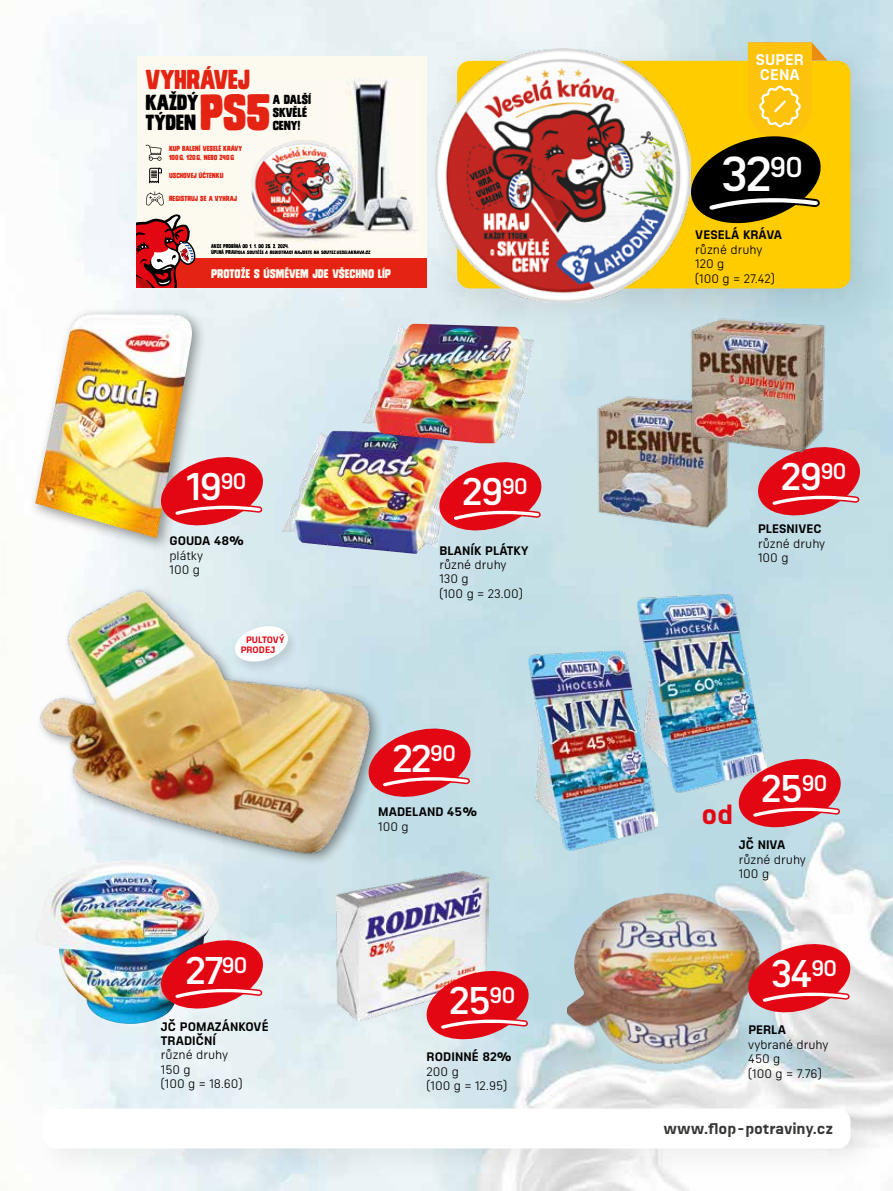
<style>
.page{position:relative;width:893px;height:1191px;background:#fff}
.page>*{position:absolute;margin:0;border:0;box-sizing:border-box;transform-origin:0 0}
.t1{font:48.45px "Monstro Solid";color:#e42313}
.t2{font:600 47.7px "Sizmo Pro";color:#fff}
.t3{font:600 37.5px "Sizmo Pro";letter-spacing:-.05em;color:#fff}
.t4{font:700 27px "Sizmo Pro";color:#e30613}
.t5{font:26.25px "Monstro Solid";letter-spacing:-.01em;color:#e42313}
.t6{font:21px/19.6px "Monstro Solid";letter-spacing:-.01em;color:#000}
.t7{font:700 15px "Sizmo Pro";letter-spacing:-.01em;color:#373735}
.t8{font:700 15px/15px "Sizmo Pro";letter-spacing:.005em;color:#fff}
.t9{font:12.6px/12.8px "Monstro Solid";letter-spacing:-.005em;color:#000}
.t10{font:12px/14.4px "Sizmo Pro";color:#000}
.t11{font:700 12px/14.4px "Sizmo Pro";letter-spacing:.005em;color:#000}
.t12{font:12px "Monstro Solid";letter-spacing:-.005em;color:#fcf9ef}
.t13{font:700 9px/10.5px "Sizmo Pro";letter-spacing:.005em;color:#e30613}
.t14{font:7.05px/9.3px "Monstro Solid";color:#e42313}
.t15{font:5.4px "Monstro Solid";color:#000}
</style>
<div class="page">
<img style="left:0;top:0;width:893px;height:1191px">
<div style="left:426px;top:34px;width:467px;height:302px;background:#000;opacity:.12"></div>
<div style="left:457px;top:61px;width:393px;height:227px;background:#fc0;border-radius:13px"></div>
<div style="left:32px;top:1097px;width:853px;height:86px;background:#000;opacity:.06"></div>
<div style="left:43px;top:1108px;width:807px;height:40px;background:#fff;border-radius:13px"></div>
<svg style="left:754px;top:442px;width:110px;height:78px"></svg>
<svg style="left:686px;top:43px;width:141px;height:181px"></svg>
<div style="left:29px;top:307px;width:178px;height:245px;background:#000;opacity:.4"></div>
<img style="left:35px;top:314px;width:158px;height:209px">
<img style="left:285px;top:431px;width:54px;height:92px">
<img style="left:363px;top:324px;width:171px;height:119px">
<img style="left:2px;top:523px;width:415px;height:417px">
<svg style="left:364px;top:723px;width:111px;height:78px"></svg>
<img style="left:588px;top:387px;width:151px;height:150px">
<img style="left:681px;top:308px;width:154px;height:154px">
<svg style="left:435px;top:457px;width:111px;height:78px"></svg>
<div style="left:137px;top:56px;width:290px;height:232px;background:#fcf9ef"></div>
<div style="left:137px;top:258px;width:290px;height:30px;background:#e42313"></div>
<img style="left:238px;top:78px;width:178px;height:173px">
<img style="left:238px;top:243px;width:51px;height:5px">
<img style="left:238px;top:250px;width:132px;height:1px">
<svg style="left:146px;top:145px;width:16px;height:16px"></svg>
<svg style="left:146px;top:191px;width:18px;height:15px"></svg>
<svg style="left:149px;top:168px;width:13px;height:16px"></svg>
<svg style="left:137px;top:214px;width:58px;height:79px"></svg>
<svg style="left:432px;top:287px;width:4px;height:6px"></svg>
<img style="left:436px;top:48px;width:254px;height:255px">
<svg style="left:157px;top:452px;width:110px;height:78px"></svg>
<img style="left:637px;top:593px;width:129px;height:200px">
<img style="left:529px;top:650px;width:129px;height:200px">
<svg style="left:734px;top:754px;width:111px;height:78px"></svg>
<img style="left:335px;top:870px;width:154px;height:151px">
<img style="left:35px;top:860px;width:184px;height:164px">
<img style="left:157px;top:935px;width:110px;height:78px">
<svg style="left:422px;top:966px;width:111px;height:78px"></svg>
<img style="left:567px;top:893px;width:193px;height:172px">
<svg style="left:744px;top:939px;width:110px;height:78px"></svg>
<div style="left:230px;top:623px;width:69px;height:52px;background:#000;opacity:.12"></div>
<svg style="left:233px;top:623px;width:57px;height:41px"></svg>
<h3 class="t5" style="left:146px;top:65px;width:106px">VYHRÁVEJ</h3>
<h3 class="t6" style="left:146px;top:93px;width:54px">KAŽDÝ<br>TÝDEN</h3>
<p class="t9" style="left:273px;top:94px;width:40px">A DALŠÍ<br>SKVĚLÉ</p>
<h1 class="t1" style="left:199px;top:86px;width:73px">PS5</h1>
<p class="t9" style="left:273px;top:119px;width:29px">CENY!</p>
<p class="t14" style="left:169px;top:144px;width:75px">KUP BALENÍ VESELÉ KRÁVY<br>100 G, 120 G, NEBO 240 G</p>
<p class="t14" style="left:169px;top:194px;width:70px">REGISTRUJ SE A VYHRAJ</p>
<p class="t14" style="left:169px;top:171px;width:56px">USCHOVEJ ÚČTENKU</p>
<p class="t15" style="left:211px;top:249px;width:161px">ÚPLNÁ PRAVIDLA SOUTĚŽE A REGISTRACI NAJDETE NA SOUTEZ.VESELAKRAVA.CZ</p>
<p class="t12" style="left:211px;top:267px;width:181px">PROTOŽE S ÚSMĚVEM JDE VŠECHNO LÍP</p>
<h3 class="t3" style="left:187px;top:455px;width:62px">19<sup>90</sup></h3>
<p class="t11" style="left:169px;top:532px;width:76px">GOUDA 48%</p>
<p class="t10" style="left:169px;top:547px;width:35px">plátky<br>100 g</p>
<p class="t13" style="left:241px;top:633px;width:45px;text-indent:5px">PULTOVÝ<br>PRODEJ</p>
<h3 class="t3" style="left:462px;top:460px;width:67px">29<sup>90</sup></h3>
<p class="t11" style="left:439px;top:541px;width:90px">BLANÍK PLÁTKY</p>
<p class="t10" style="left:439px;top:556px;width:85px">různé druhy<br>130 g<br>(100 g = 23.00)</p>
<h3 class="t3" style="left:392px;top:727px;width:65px">22<sup>90</sup></h3>
<h3 class="t3" style="left:186px;top:938px;width:64px">27<sup>90</sup></h3>
<p class="t11" style="left:161px;top:1017px;width:109px">JČ POMAZÁNKOVÉ<br>TRADIČNÍ</p>
<p class="t10" style="left:161px;top:1046px;width:83px">různé druhy<br>150 g<br>(100 g = 18.60)</p>
<p class="t11" style="left:378px;top:803px;width:101px">MADELAND 45%</p>
<p class="t10" style="left:378px;top:818px;width:32px">100 g</p>
<h3 class="t3" style="left:449px;top:969px;width:68px">25<sup>90</sup></h3>
<p class="t11" style="left:427px;top:1048px;width:86px">RODINNÉ 82%</p>
<p class="t10" style="left:427px;top:1063px;width:82px">200 g<br>(100 g = 12.95)</p>
<p class="t8" style="left:756px;top:50px;width:50px">SUPER<br>CENA</p>
<h2 class="t2" style="left:721px;top:134px;width:84px">32<sup>90</sup></h2>
<p class="t11" style="left:695px;top:226px;width:88px">VESELÁ KRÁVA</p>
<p class="t10" style="left:695px;top:241px;width:81px">různé druhy<br>120 g<br>(100 g = 27.42)</p>
<h3 class="t3" style="left:781px;top:445px;width:67px">29<sup>90</sup></h3>
<p class="t11" style="left:758px;top:520px;width:65px">PLESNIVEC</p>
<p class="t10" style="left:758px;top:535px;width:69px">různé druhy<br>100 g</p>
<h3 class="t4" style="left:701px;top:790px;width:33px">od</h3>
<h3 class="t3" style="left:761px;top:757px;width:68px">25<sup>90</sup></h3>
<p class="t11" style="left:739px;top:836px;width:48px">JČ NIVA</p>
<p class="t10" style="left:739px;top:851px;width:69px">různé druhy<br>100 g</p>
<h3 class="t3" style="left:771px;top:942px;width:68px">34<sup>90</sup></h3>
<p class="t11" style="left:748px;top:1021px;width:39px">PERLA</p>
<p class="t10" style="left:748px;top:1036px;width:82px">vybrané druhy<br>450 g<br>(100 g = 7.76)</p>
<p class="t7" style="left:663px;top:1115px;width:171px">www.flop-potraviny.cz</p>
</div>
